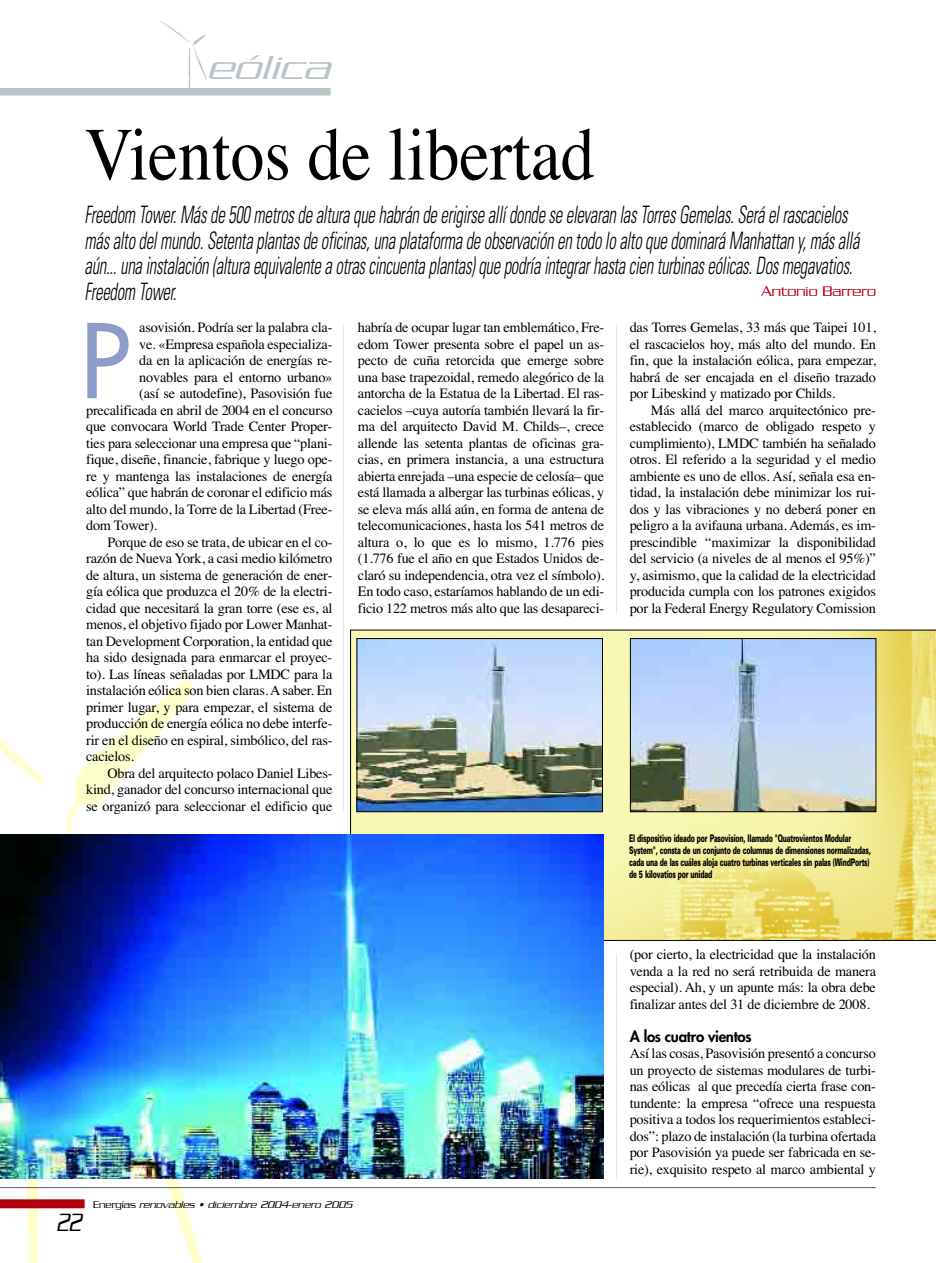
<style>
.page{position:relative;width:936px;height:1263px;background:#fff}
.page>*{position:absolute;margin:0;border:0;box-sizing:border-box;transform-origin:0 0}
.t1{font:100.05px "Futura";color:#8d9cc9}
.t2{font:75px "Times";color:#000;scale:.9 1}
.t3{font:italic 300 36px "Serpentine";color:#b8c4c7;scale:1.25 1}
.t4{font:italic 300 27px "Serpentine";color:#000;scale:.7 1}
.t5{font:italic 300 condensed 24px/25.5px "Univers";letter-spacing:-.055em;color:#000;scale:.7 1}
.t6{font:800 15px "Futura";letter-spacing:-.015em;color:#000}
.t7{font:300 15px "Serpentine";color:#b3000f}
.t8{font:14.25px/16.5px "Times";letter-spacing:-.015em;color:#000;text-align:justify}
.t9{font:900 10.5px/12px "Univers";letter-spacing:-.035em;color:#000;scale:.6 1}
.t10{font:italic 300 10.5px "Serpentine";color:#000}
.s1{font-style:normal}
</style>
<div class="page">
<svg style="left:616px;top:325px;width:1px;height:289px"></svg>
<svg style="left:616px;top:953px;width:1px;height:226px"></svg>
<svg style="left:350px;top:630px;width:585px;height:310px;background:#ede58e"></svg>
<img style="left:0;top:679px;width:260px;height:584px">
<div style="left:0;top:1199px;width:85px;height:9px;background:#b3000f"></div>
<hr style="left:0;top:1187px;width:875px;height:1px;background:#5c6264">
<div style="left:0;top:88px;width:331px;height:7px;background:#b8c4c7"></div>
<img style="left:160px;top:21px;width:47px;height:67px">
<svg style="left:343px;top:324px;width:1px;height:488px"></svg>
<img style="left:359px;top:640px;width:241px;height:170px">
<div style="left:357px;top:638px;width:245px;height:174px;border:1px solid #000"></div>
<img style="left:632px;top:640px;width:241px;height:170px">
<div style="left:630px;top:638px;width:245px;height:174px;border:1px solid #000"></div>
<img style="left:0;top:834px;width:603px;height:344px">
<h3 class="t3" style="left:207px;top:56px;width:107px">eólica</h3>
<h2 class="t2" style="left:85px;top:127px;width:568px">Vientos de libertad</h2>
<p class="t5" style="left:85px;top:204px;width:1113px">Freedom Tower.Másde 500 metrosde altura que habrán de erigirse allí donde se elevaran lasTorresGemelas.Será elrascacielos másalto delmundo.Setenta plantasde oficinas,una plataforma de observación en todo lo alto que dominará Manhattan y,másallá aún...una instalación (altura equivalente a otrascincuenta plantas)que podría integrarhasta cien turbinaseólicas.Dosmegavatios.<br>Freedom Tower.</p>
<p class="t7" style="left:761px;top:287px;width:116px">Antonio Barrero</p>
<h1 class="t1" style="left:80px;top:311px;width:51px">P</h1>
<p class="t8" style="left:139px;top:321px;width:195px">asovisión. Podría ser la palabra cla-</p>
<p class="t8" style="left:139px;top:337px;width:195px">ve. «Empresa española especializa-</p>
<p class="t8" style="left:139px;top:354px;width:195px">da en la aplicación de energías re-</p>
<p class="t8" style="left:139px;top:370px;width:195px">novables para el entorno urbano»</p>
<p class="t8" style="left:139px;top:387px;width:195px">(así se autodefine), Pasovisión fue</p>
<p class="t8" style="left:86px;top:403px;width:248px">precalificada en abril de 2004 en el concurso</p>
<p class="t8" style="left:86px;top:420px;width:248px">que convocara World Trade Center Proper-</p>
<p class="t8" style="left:86px;top:436px;width:248px">ties para seleccionar una empresa que “plani-</p>
<p class="t8" style="left:86px;top:453px;width:248px">fique, diseñe, financie, fabrique y luego ope-</p>
<p class="t8" style="left:86px;top:469px;width:248px">re y mantenga las instalaciones de energía</p>
<p class="t8" style="left:86px;top:486px;width:248px">eólica” que habrán de coronar el edificio más</p>
<p class="t8" style="left:86px;top:502px;width:248px">alto del mundo, la Torre de la Libertad (Free-</p>
<p class="t8" style="left:86px;top:519px;width:72px">dom Tower).</p>
<p class="t8" style="left:107px;top:535px;width:226px">Porque de eso se trata, de ubicar en el co-</p>
<p class="t8" style="left:86px;top:552px;width:248px">razón de Nueva York, a casi medio kilómetro</p>
<p class="t8" style="left:86px;top:568px;width:248px">de altura, un sistema de generación de ener-</p>
<p class="t8" style="left:86px;top:585px;width:248px">gía eólica que produzca el 20% de la electri-</p>
<p class="t8" style="left:86px;top:601px;width:248px">cidad que necesitará la gran torre (ese es, al</p>
<p class="t8" style="left:86px;top:618px;width:248px">menos, el objetivo fijado por Lower Manhat-</p>
<p class="t8" style="left:86px;top:634px;width:248px">tan Development Corporation, la entidad que</p>
<p class="t8" style="left:86px;top:651px;width:248px">ha sido designada para enmarcar el proyec-</p>
<p class="t8" style="left:86px;top:667px;width:248px">to). Las líneas señaladas por LMDC para la</p>
<p class="t8" style="left:86px;top:684px;width:248px">instalación eólica son bien claras. A saber. En</p>
<p class="t8" style="left:86px;top:700px;width:248px">primer lugar, y para empezar, el sistema de</p>
<p class="t8" style="left:86px;top:717px;width:248px">producción de energía eólica no debe interfe-</p>
<p class="t8" style="left:86px;top:733px;width:248px">rir en el diseño en espiral, simbólico, del ras-</p>
<p class="t8" style="left:86px;top:750px;width:49px">cacielos.</p>
<p class="t8" style="left:107px;top:766px;width:226px">Obra del arquitecto polaco Daniel Libes-</p>
<p class="t8" style="left:86px;top:783px;width:248px">kind, ganador del concurso internacional que</p>
<p class="t8" style="left:86px;top:799px;width:248px">se organizó para seleccionar el edificio que</p>
<p class="t8" style="left:358px;top:321px;width:248px">habría de ocupar lugar tan emblemático, Fre&shy;edom Tower presenta sobre el papel un as&shy;pecto de cuña retorcida que emerge sobre una base trapezoidal, remedo alegórico de la antorcha de la Estatua de la Libertad. El ras&shy;cacielos –cuya autoría también llevará la fir&shy;ma del arquitecto David M. Childs–, crece allende las setenta plantas de oficinas gra&shy;cias, en primera instancia, a una estructura abierta enrejada –una especie de celosía– que está llamada a albergar las turbinas eólicas, y se eleva más allá aún, en forma de antena de telecomunicaciones, hasta los 541 metros de altura o, lo que es lo mismo, 1.776 pies (1.776 fue el año en que Estados Unidos de&shy;claró su independencia, otra vez el símbolo).<br>En todo caso, estaríamos hablando de un edi&shy;ficio 122 metros más alto que las desapareci-</p>
<p class="t8" style="left:629px;top:321px;width:248px">das Torres Gemelas, 33 más que Taipei 101, el rascacielos hoy, más alto del mundo. En fin, que la instalación eólica, para empezar, habrá de ser encajada en el diseño trazado por Libeskind y matizado por Childs.</p>
<p class="t8" style="left:629px;top:403px;width:248px;text-indent:21px">Más allá del marco arquitectónico pre&shy;establecido (marco de obligado respeto y cumplimiento), LMDC también ha señalado otros. El referido a la seguridad y el medio ambiente es uno de ellos. Así, señala esa en&shy;tidad, la instalación debe minimizar los rui&shy;dos y las vibraciones y no deberá poner en peligro a la avifauna urbana. Además, es im&shy;prescindible “maximizar la disponibilidad del servicio (a niveles de al menos el 95%)” y, asimismo, que la calidad de la electricidad producida cumpla con los patrones exigidos por la Federal Energy Regulatory Comission</p>
<p class="t9" style="left:629px;top:833px;width:404px">El dispositivo ideado por Pasovision, llamado "Quatrovientos Modular System", consta de un conjunto de columnas de dimensiones normalizadas, cada una de las cuáles aloja cuatro turbinas verticales sin palas (WindPorts) de 5 kilovatios por unidad</p>
<p class="t8" style="left:629px;top:948px;width:248px">(por cierto, la electricidad que la instalación venda a la red no será retribuida de manera especial). Ah, y un apunte más: la obra debe finalizar antes del 31 de diciembre de 2008.</p>
<p class="t6" style="left:629px;top:1029px;width:123px">A los cuatro vientos</p>
<p class="t8" style="left:629px;top:1047px;width:248px">Así las cosas, Pasovisión presentó a concurso un proyecto de sistemas modulares de turbi&shy;nas eólicas al que precedía cierta frase con&shy;tundente: la empresa “ofrece una respuesta positiva a todos los requerimientos estableci&shy;dos”: plazo de instalación (la turbina ofertada por Pasovisión ya puede ser fabricada en se&shy;rie), exquisito respeto al marco ambiental y</p>
<h3 class="t4" style="left:56px;top:1214px;width:42px">22</h3>
<p class="t10" style="left:93px;top:1201px;width:262px"><span class="s1">E n e r g í a s</span> renovables • diciembre 2004-enero 2005</p>
</div>
